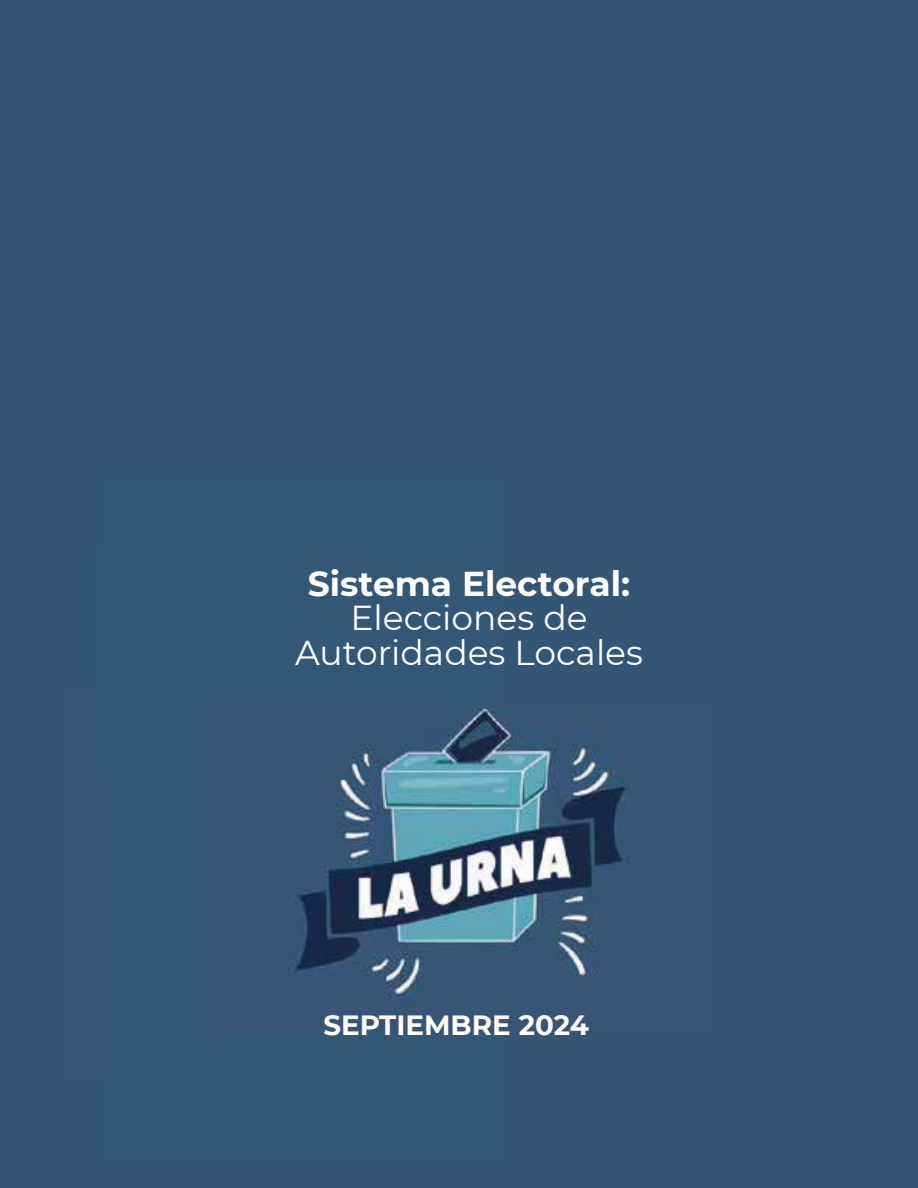
<style>
.page{position:relative;width:918px;height:1188px;background:#345676}
.page>*{position:absolute;margin:0;border:0;box-sizing:border-box;transform-origin:0 0}
.t1{font:34.5px/34.5px "Montserrat";color:#fff;text-align:center}
.t2{font:700 34.5px "Montserrat";color:#fff}
.t3{font:700 27.75px "Montserrat";color:#fff}
</style>
<div class="page">
<img style="left:295px;top:707px;width:336px;height:294px">
<p class="t2" style="left:308px;top:559px;width:324px">Sistema Electoral:</p>
<p class="t1" style="left:295px;top:600px;width:349px">Elecciones de<br>Autoridades Locales</p>
<p class="t3" style="left:323px;top:1005px;width:267px">SEPTIEMBRE 2024</p>
</div>
